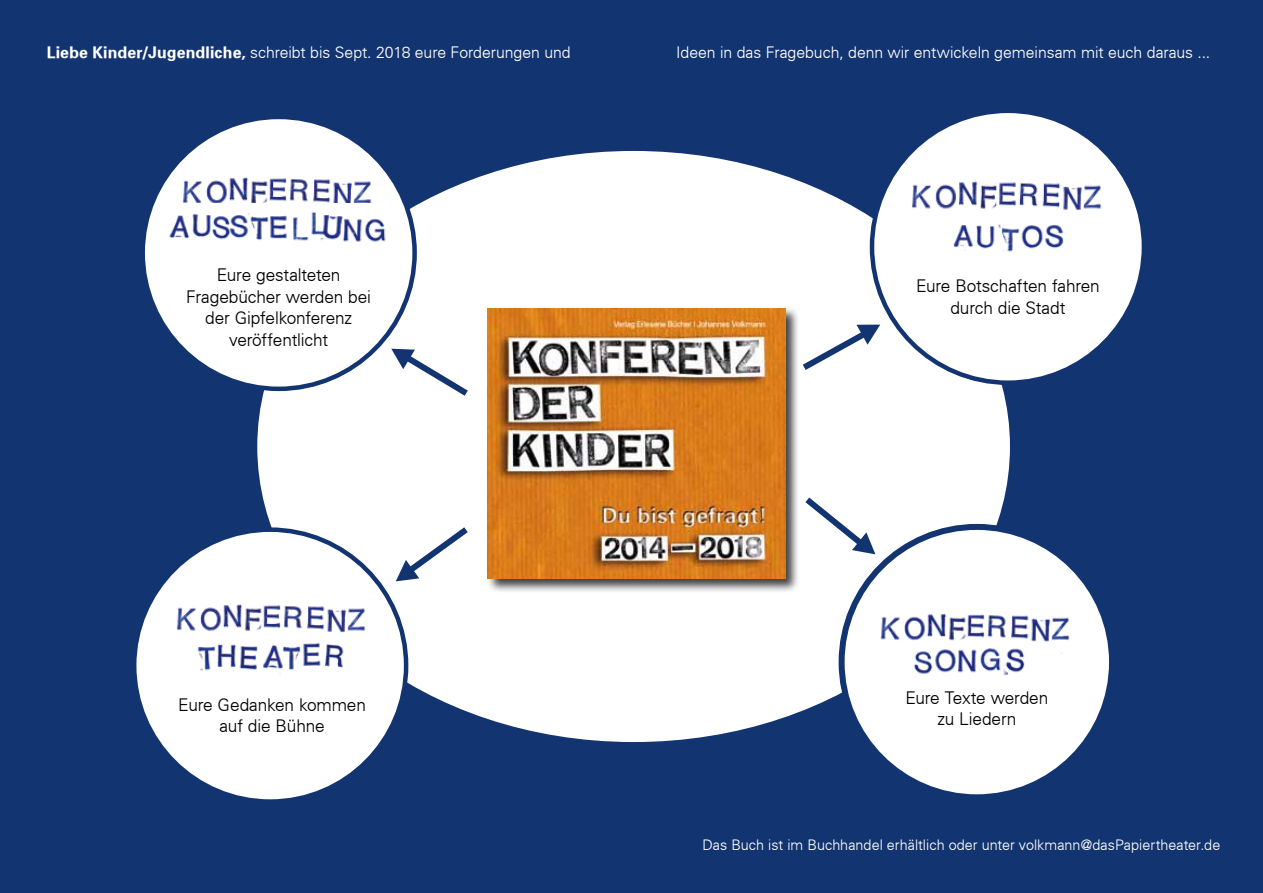
<style>
.page{position:relative;width:1263px;height:893px;background:#123471}
.page>*{position:absolute;margin:0;border:0;box-sizing:border-box;transform-origin:0 0}
.t1{font:18px/21.6px "Unfug Small Normal";letter-spacing:-.01em;color:#000;text-align:center}
.t2{font:16.5px "Unfug Small Normal";color:#fff}
.t3{font:15px "Unfug Small Normal";color:#fff}
.s1{font-family:"Unfug";font-weight:700}
</style>
<div class="page">
<div style="left:257px;top:151px;width:753px;height:591px;background:#fff;border-radius:50%"></div>
<div style="left:143px;top:117px;width:272px;height:272px;background:#fff;border-radius:50%"></div>
<div style="left:872px;top:111px;width:272px;height:272px;background:#fff;border-radius:50%"></div>
<div style="left:842px;top:527px;width:270px;height:270px;background:#fff;border-radius:50%"></div>
<div style="left:839px;top:524px;width:276px;height:276px;border:6px solid #123471;border-radius:50%"></div>
<div style="left:134px;top:530px;width:272px;height:271px;background:#fff;border-radius:50%"></div>
<div style="left:486px;top:306px;width:313px;height:287px;background:#000;opacity:.75"></div>
<img style="left:488px;top:308px;width:298px;height:271px">
<svg style="left:796px;top:325px;width:84px;height:50px"></svg>
<svg style="left:805px;top:497px;width:70px;height:57px"></svg>
<svg style="left:391px;top:349px;width:77px;height:47px"></svg>
<svg style="left:396px;top:527px;width:72px;height:54px"></svg>
<img style="left:911px;top:181px;width:191px;height:30px">
<img style="left:953px;top:224px;width:111px;height:28px">
<img style="left:880px;top:613px;width:190px;height:63px">
<img style="left:177px;top:604px;width:189px;height:29px">
<img style="left:197px;top:642px;width:147px;height:32px">
<img style="left:183px;top:177px;width:189px;height:26px">
<img style="left:169px;top:211px;width:217px;height:31px">
<p class="t2" style="left:47px;top:43px;width:525px"><span class="s1">Liebe Kinder/Jugendliche,</span> schreibt bis Sept. 2018 eure Forderungen und</p>
<p class="t2" style="left:676px;top:43px;width:536px">Ideen in das Fragebuch, denn wir entwickeln gemeinsam mit euch daraus ...</p>
<p class="t1" style="left:186px;top:264px;width:186px">Eure gestalteten<br>Fragebücher werden bei der Gipfelkonferenz veröffentlicht</p>
<p class="t1" style="left:178px;top:693px;width:189px">Eure Gedanken kommen auf die Bühne</p>
<p class="t1" style="left:916px;top:275px;width:185px">Eure Botschaften fahren durch die Stadt</p>
<p class="t1" style="left:905px;top:686px;width:144px">Eure Texte werden zu Liedern</p>
<p class="t3" style="left:702px;top:836px;width:519px">Das Buch ist im Buchhandel erhältlich oder unter volkmann@dasPapiertheater.de</p>
</div>
